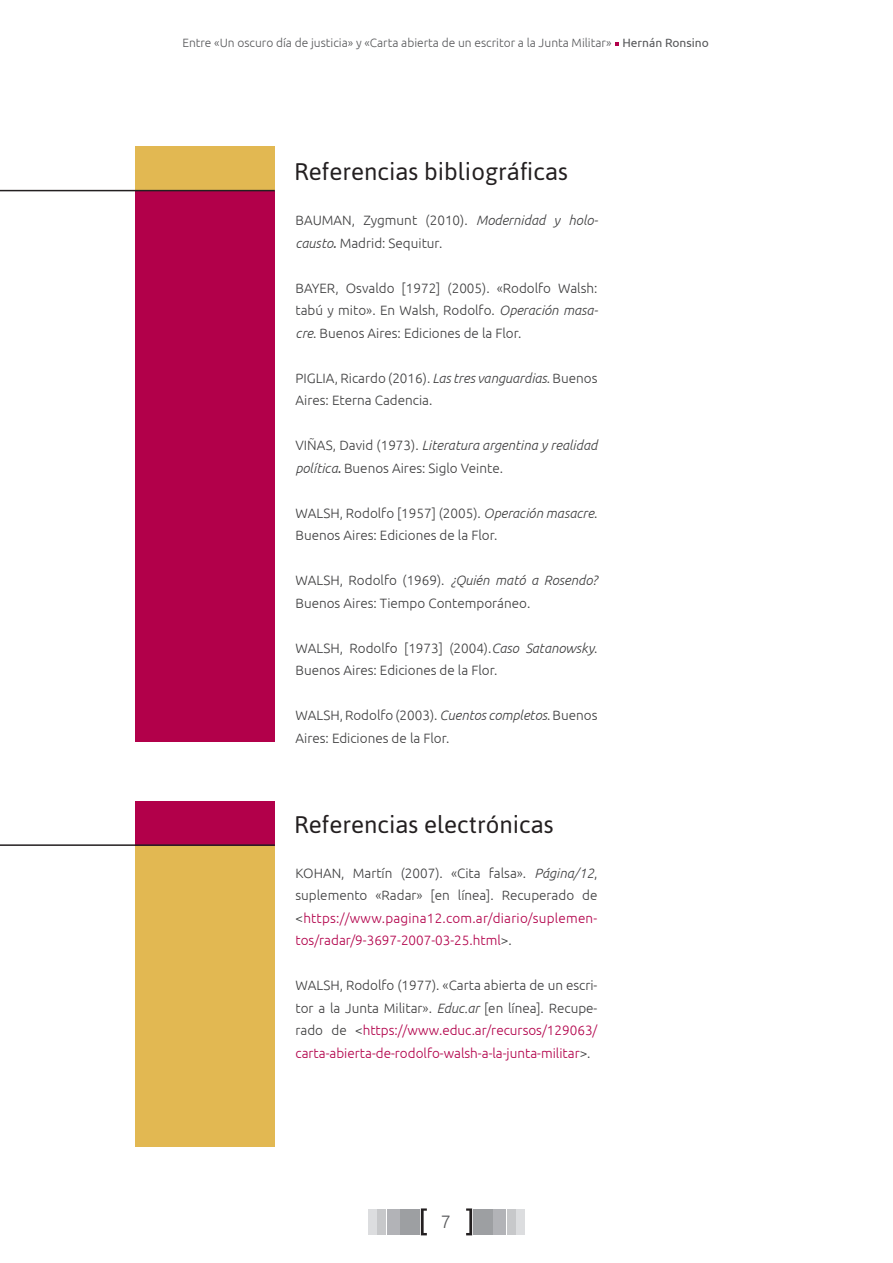
<style>
.page{position:relative;width:893px;height:1263px;background:#fff}
.page>*{position:absolute;margin:0;border:0;box-sizing:border-box;transform-origin:0 0}
.titulo1{font:24px "Asap";color:#231f20}
.t1{font:300 18px "Ubuntu";color:#57585a}
.bibliografia{font:300 13.5px/22.5px "Ubuntu";color:#3e3e3f}
.bibliografia-2{font:300 13.5px/22.5px "Ubuntu";letter-spacing:.015em;color:#b2004a;text-align:justify}
.t2{font:300 12px "Ubuntu";color:#57585a}
.s1{font-weight:400}
.s2{font-style:italic}
.s3{font-weight:400;font-style:italic}
.s4{color:#3e3e3f}
.s5{font-style:italic;color:#3e3e3f}
.s6{color:#b2004a}
</style>
<div class="page">
<svg style="left:615px;top:42px;width:4px;height:4px"></svg>
<div style="left:369px;top:1209px;width:8px;height:25px;background:#dcdddf"></div>
<div style="left:516px;top:1209px;width:8px;height:25px;background:#dcdddf"></div>
<div style="left:378px;top:1209px;width:8px;height:25px;background:#c7c8ca"></div>
<div style="left:507px;top:1209px;width:8px;height:25px;background:#c7c8ca"></div>
<div style="left:387px;top:1209px;width:13px;height:25px;background:#b2b3b7"></div>
<div style="left:493px;top:1209px;width:13px;height:25px;background:#b2b3b7"></div>
<div style="left:400px;top:1209px;width:20px;height:25px;background:#9d9fa2"></div>
<div style="left:473px;top:1209px;width:20px;height:25px;background:#9d9fa2"></div>
<svg style="left:421px;top:1208px;width:6px;height:27px"></svg>
<svg style="left:466px;top:1208px;width:6px;height:27px"></svg>
<div style="left:135px;top:190px;width:140px;height:552px;background:#b2004a"></div>
<div style="left:135px;top:844px;width:140px;height:303px;background:#e2b852"></div>
<div style="left:135px;top:147px;width:140px;height:44px;background:#e2b852"></div>
<div style="left:135px;top:801px;width:140px;height:45px;background:#b2004a"></div>
<hr style="left:0;top:190px;width:275px;height:1px;background:#231f20">
<hr style="left:0;top:844px;width:275px;height:2px;background:#231f20">
<p class="t2" style="left:182px;top:36px;width:528px">Entre «Un oscuro día de justicia» y «Carta abierta de un escritor a la Junta Militar» <span class="s1">Hernán Ronsino</span></p>
<p class="titulo1" style="left:294px;top:156px;width:276px">Referencias bibliográficas</p>
<p class="bibliografia" style="left:296px;top:209px;width:304px">BAUMAN, Zygmunt (2010). <span class="s2">Modernidad y holo&shy;causto</span><span class="s3">.</span> Madrid: Sequitur.</p>
<p class="bibliografia" style="left:296px;top:276px;width:304px;text-align:justify">BAYER, Osvaldo [1972] (2005). «Rodolfo Walsh: tabú y mito». En Walsh, Rodolfo. <span class="s2">Operación masa&shy;cre</span>. Buenos Aires: Ediciones de la Flor.</p>
<p class="bibliografia" style="left:296px;top:366px;width:303px">PIGLIA, Ricardo (2016). <span class="s2">Las tres vanguardias</span>. Buenos<br>Aires: Eterna Cadencia.</p>
<p class="bibliografia" style="left:296px;top:434px;width:303px">VIÑAS, David (1973). <span class="s2">Literatura argentina y realidad política</span><span class="s3">.</span> Buenos Aires: Siglo Veinte.</p>
<p class="bibliografia" style="left:296px;top:501px;width:303px">WALSH, Rodolfo [1957] (2005). <span class="s2">Operación masacre</span>.<br>Buenos Aires: Ediciones de la Flor.</p>
<p class="bibliografia" style="left:296px;top:569px;width:303px">WALSH, Rodolfo (1969). <span class="s2">¿Quién mató a Rosendo?<br></span>Buenos Aires: Tiempo Contemporáneo.</p>
<p class="bibliografia" style="left:296px;top:636px;width:303px">WALSH, Rodolfo [1973] (2004).<span class="s2">Caso Satanowsky</span>.<br>Buenos Aires: Ediciones de la Flor.</p>
<p class="bibliografia" style="left:296px;top:704px;width:303px">WALSH, Rodolfo (2003). <span class="s2">Cuentos completos</span>. Buenos<br>Aires: Ediciones de la Flor.</p>
<p class="titulo1" style="left:294px;top:808px;width:261px">Referencias electrónicas</p>
<p class="bibliografia-2" style="left:296px;top:861px;width:303px"><span class="s4">KOHAN, Martín (2007). «Cita falsa».</span> <span class="s5">Página/12</span><span class="s4">, suplemento «Radar» [en línea]. Recuperado de &lt;</span>https://www.pagina12.com.ar/diario/suplemen&shy;tos/radar/9-3697-2007-03-25.html<span class="s4">&gt;.</span></p>
<p class="bibliografia" style="left:296px;top:974px;width:303px;text-align:justify">WALSH, Rodolfo (1977). «Carta abierta de un escri&shy;tor a la Junta Militar». <span class="s2">Educ.ar</span> [en línea]. Recupe&shy;rado de &lt;<span class="s6">https://www.educ.ar/recursos/129063/ carta-abierta-de-rodolfo-walsh-a-la-junta-militar</span>&gt;.</p>
<h2 class="t1" style="left:441px;top:1211px;width:12px">7</h2>
</div>
